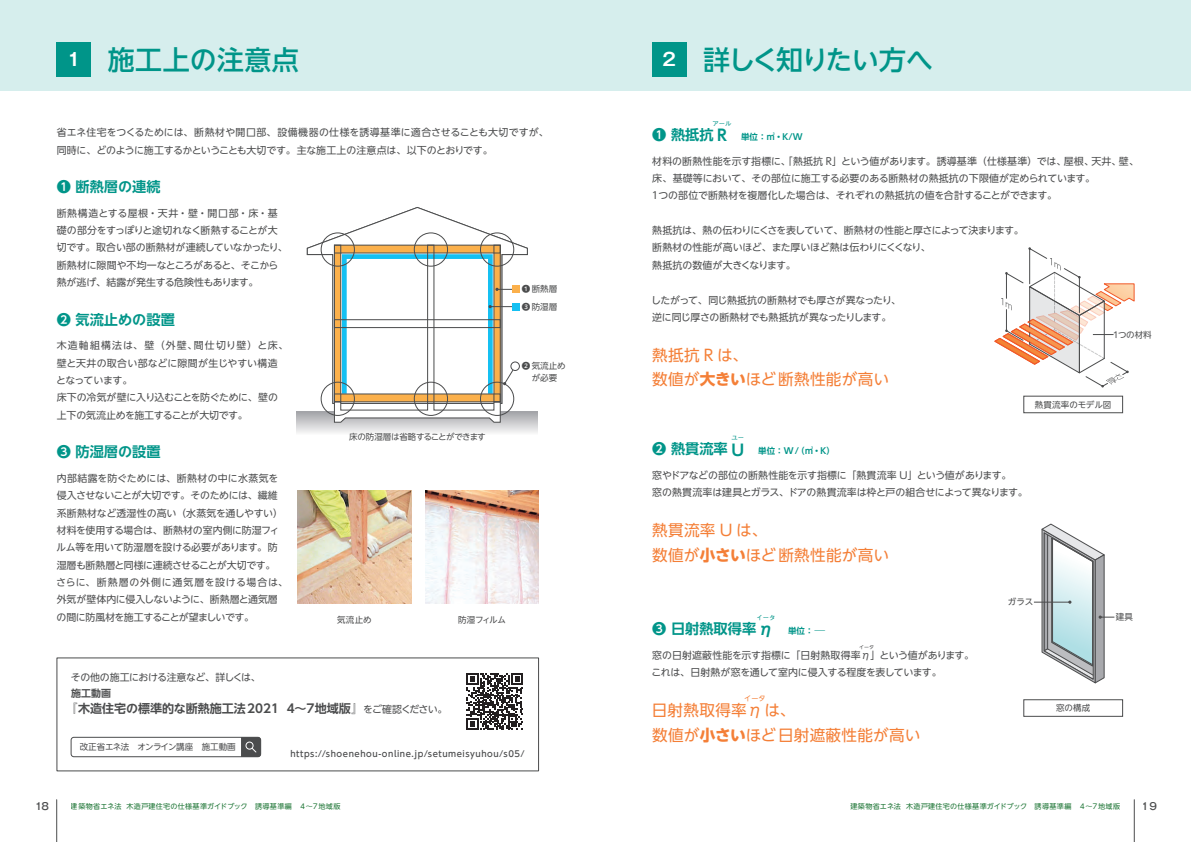
<style>
.page{position:relative;width:1191px;height:842px;background:#fff}
.page>*{position:absolute;margin:0;border:0;box-sizing:border-box;transform-origin:0 0}
.t1{font:500 26.9px "UD Shin Go NT Pr 6 N";letter-spacing:-.07em;color:#009589}
.t2{font:500 26.9px "UD Shin Go NT Pr 6 N";letter-spacing:.01em;color:#009589}
.t3{font:15.6px/24.8px "UD Shin Go NT Pr 6 N";letter-spacing:.02em;color:#f47f37}
.t4{font:700 14.2px "UD Shin Go NT Pr 6 N De";color:#009589}
.t5{font:700 12px "UD Shin Go NT Pr 6 N De";color:#4b4c4d}
.t6{font:9.9px/17.4px "UD Shin Go NT Pr 6 N";letter-spacing:-.015em;color:#4b4c4d}
.t7{font:9.9px/17.4px "UD Shin Go NT Pr 6 N";letter-spacing:.005em;color:#4b4c4d}
.t8{font:9.9px "UD Shin Go NT Pr 6 N";letter-spacing:-.035em;color:#4b4c4d}
.t9{font:9.9px "UD Shin Go NT Pr 6 N";letter-spacing:-.045em;color:#4b4c4d}
.t10{font:500 9.9px "Gothic MB101 Pr 6 N";color:#4b4c4d}
.t11{font:700 9.9px "UD Shin Go NT Pr 6 N De";color:#4b4c4d}
.t12{font:500 8.5px "UD Shin Go NT Pr 6 N";letter-spacing:.065em;color:#4b4c4d}
.t13{font:8.5px/12.2px "PUD Shin Go NT Pr 6 N";letter-spacing:-.005em;color:#4b4c4d;text-align:center}
.t14{font:8.5px "UD Shin Go NT Pr 6 N";color:#4b4c4d}
.t15{font:700 8.5px "UD Shin Go NT Pr 6 N De";color:#009589}
.t16{font:8.5px "UD Shin Go NT Pr 6 N";letter-spacing:-.035em;color:#4b4c4d}
.t17{font:8.5px "PUD Shin Go NT Pr 6 N";letter-spacing:-.03em;color:#4b4c4d}
.t18{font:7.1px "UD Shin Go NT Pr 6 N";letter-spacing:.03em;color:#1d7535}
.t19{font:7.1px "UD Shin Go NT Pr 6 N";color:#f47f37}
.t20{font:500 6.4px "UD Shin Go NT Pr 6 N";color:#009589}
.t21{font:5px "UD Shin Go NT Pr 6 N";color:#4b4c4d}
.s1{font-family:"Gothic MB101 Pr 6 N De";font-weight:700;font-size:17.7px;color:#fff}
.s2{font-weight:500}
.s3{font-family:"UD Shin Go NT Pr 6 N";font-weight:400;font-size:9.9px}
.s4{font-size:15.6px}
.s5{font-weight:700}
.s6{font-family:"UD Shin Go NT Pr 6 N";font-weight:300}
</style>
<div class="page">
<div style="left:0;top:0;width:1191px;height:91px;background:#d6eeed"></div>
<hr style="left:1034px;top:602px;width:36px;height:1px;background:#4b4c4d">
<svg style="left:1041px;top:524px;width:73px;height:160px"></svg>
<svg style="left:994px;top:247px;width:140px;height:140px"></svg>
<svg style="left:307px;top:207px;width:221px;height:197px"></svg>
<div style="left:334px;top:245px;width:7px;height:157px;background:#fbb04b"></div>
<div style="left:494px;top:245px;width:6px;height:157px;background:#9f7c4c"></div>
<div style="left:334px;top:245px;width:166px;height:8px;background:#fbb04b"></div>
<div style="left:334px;top:394px;width:166px;height:8px;background:#fbb04b"></div>
<svg style="left:297px;top:412px;width:241px;height:21px;background:#d6d6d8"></svg>
<div style="left:334px;top:245px;width:7px;height:157px;border:1px solid #4b4c4d"></div>
<div style="left:427px;top:245px;width:7px;height:159px;border:1px solid #4b4c4d"></div>
<svg style="left:334px;top:401px;width:167px;height:22px"></svg>
<div style="left:334px;top:319px;width:166px;height:9px;border:1px solid #4b4c4d"></div>
<div style="left:321px;top:233px;width:33px;height:33px;border:1px solid #4b4c4d;border-radius:50%"></div>
<div style="left:414px;top:233px;width:34px;height:33px;border:1px solid #4b4c4d;border-radius:50%"></div>
<div style="left:480px;top:233px;width:34px;height:33px;border:1px solid #4b4c4d;border-radius:50%"></div>
<div style="left:321px;top:382px;width:33px;height:34px;border:1px solid #4b4c4d;border-radius:50%"></div>
<div style="left:414px;top:382px;width:34px;height:34px;border:1px solid #4b4c4d;border-radius:50%"></div>
<div style="left:480px;top:382px;width:34px;height:34px;border:1px solid #4b4c4d;border-radius:50%"></div>
<div style="left:511px;top:362px;width:8px;height:9px;border:1px solid #4b4c4d;border-radius:50%"></div>
<svg style="left:342px;top:254px;width:171px;height:140px"></svg>
<div style="left:512px;top:303px;width:7px;height:7px;background:#15c0f2"></div>
<div style="left:512px;top:286px;width:7px;height:7px;background:#fbb04b"></div>
<img style="left:425px;top:490px;width:114px;height:114px">
<img style="left:298px;top:490px;width:113px;height:114px">
<div style="left:1023px;top:396px;width:99px;height:17px;border:1px solid #4b4c4d"></div>
<div style="left:1023px;top:699px;width:99px;height:17px;border:1px solid #4b4c4d"></div>
<hr style="left:56px;top:800px;width:1px;height:42px;background:#4b4c4d">
<hr style="left:1134px;top:800px;width:1px;height:42px;background:#4b4c4d">
<div style="left:57px;top:43px;width:34px;height:34px;background:#009589"></div>
<div style="left:652px;top:43px;width:34px;height:34px;background:#009589"></div>
<div style="left:71px;top:737px;width:190px;height:20px;border:1px solid #4b4c4d;border-radius:3px"></div>
<svg style="left:241px;top:737px;width:20px;height:20px"></svg>
<div style="left:246px;top:742px;width:7px;height:7px;border:1px solid #fff;border-radius:50%"></div>
<svg style="left:466px;top:673px;width:57px;height:57px"></svg>
<h1 class="t2" style="left:67px;top:38px;width:233px"><span class="s1">1</span> 施工上の注意点</h1>
<h1 class="t1" style="left:662px;top:38px;width:272px"><span class="s1">2</span> 詳しく知りたい方へ</h1>
<p class="t6" style="left:57px;top:124px;width:493px">省エネ住宅をつくるためには、断熱材や開口部、設備機器の仕様を誘導基準に適合させることも大切ですが、同時に、どのように施工するかということも大切です。主な施工上の注意点は、以下のとおりです。</p>
<h3 class="t4" style="left:57px;top:175px;width:105px">❶ 断熱層の連続</h3>
<p class="t6" style="left:57px;top:204px;width:233px">断熱構造とする屋根・天井・壁・開口部・床・基礎の部分をすっぽりと途切れなく断熱することが大切です。取合い部の断熱材が連続していなかったり、断熱材に隙間や不均一なところがあると、そこから熱が逃げ、結露が発生する危険性もあります。</p>
<h3 class="t4" style="left:57px;top:308px;width:120px">❷ 気流止めの設置</h3>
<p class="t6" style="left:56px;top:336px;width:234px">木造軸組構法は、壁（外壁、間仕切り壁）と床、壁と天井の取合い部などに隙間が生じやすい構造となっています。<br>床下の冷気が壁に入り込むことを防ぐために、壁の上下の気流止めを施工することが大切です。</p>
<h3 class="t4" style="left:57px;top:440px;width:105px">❸ 防湿層の設置</h3>
<p class="t6" style="left:56px;top:469px;width:233px">内部結露を防ぐためには、断熱材の中に水蒸気を侵入させないことが大切です。そのためには、繊維系断熱材など透湿性の高い（水蒸気を通しやすい）材料を使用する場合は、断熱材の室内側に防湿フィルム等を用いて防湿層を設ける必要があります。防湿層も断熱層と同様に連続させることが大切です。<br>さらに、断熱層の外側に通気層を設ける場合は、外気が壁体内に侵入しないように、断熱層と通気層の間に防風材を施工することが望ましいです。</p>
<p class="t13" style="left:522px;top:280px;width:37px;line-height:17.9px;text-align:left"><span class="s2">❶</span> 断熱層<br><span class="s2">❸</span> 防湿層</p>
<p class="t13" style="left:522px;top:360px;width:45px"><span class="s2">❷</span> 気流止めが必要</p>
<p class="t17" style="left:349px;top:432px;width:138px">床の防湿層は省略することができます</p>
<p class="t14" style="left:337px;top:612px;width:36px">気流止め</p>
<p class="t14" style="left:458px;top:612px;width:49px">防湿フィルム</p>
<p class="t9" style="left:71px;top:669px;width:191px">その他の施工における注意など、詳しくは、</p>
<p class="t11" style="left:71px;top:685px;width:41px">施工動画</p>
<p class="t5" style="left:65px;top:699px;width:383px">『木造住宅の標準的な断熱施工法2021 ４～７地域版』<span class="s3">をご確認ください。</span></p>
<p class="t16" style="left:80px;top:740px;width:157px">改正省エネ法　オンライン講座　施工動画</p>
<p class="t12" style="left:290px;top:747px;width:236px">https://shoenehou-online.jp/setumeisyuhou/s05/</p>
<p class="t20" style="left:712px;top:118px;width:21px">アール</p>
<h3 class="t4" style="left:652px;top:123px;width:76px">❶ 熱抵抗 <span class="s4">R</span></h3>
<p class="t15" style="left:741px;top:130px;width:63px">単位：㎡・K/W</p>
<p class="t7" style="left:650px;top:152px;width:490px">材料の断熱性能を示す指標に、「熱抵抗 R」という値があります。誘導基準（仕様基準）では、屋根、天井、壁、床、基礎等において、その部位に施工する必要のある断熱材の熱抵抗の下限値が定められています。<br>１つの部位で断熱材を複層化した場合は、それぞれの熱抵抗の値を合計することができます。</p>
<p class="t6" style="left:652px;top:221px;width:373px">熱抵抗は、熱の伝わりにくさを表していて、断熱材の性能と厚さによって決まります。断熱材の性能が高いほど、また厚いほど熱は伝わりにくくなり、<br>熱抵抗の数値が大きくなります。</p>
<p class="t6" style="left:651px;top:291px;width:251px">したがって、同じ熱抵抗の断熱材でも厚さが異なったり、逆に同じ厚さの断熱材でも熱抵抗が異なったりします。</p>
<h2 class="t3" style="left:652px;top:342px;width:238px">熱抵抗 R は、<br>数値が<span class="s5">大きい</span>ほど断熱性能が高い</h2>
<p class="t13" style="left:1112px;top:329px;width:40px">1つの材料</p>
<p class="t20" style="left:731px;top:432px;width:14px">ユー</p>
<h3 class="t4" style="left:652px;top:437px;width:93px">❷ 熱貫流率 <span class="s4">U</span></h3>
<p class="t15" style="left:758px;top:444px;width:78px">単位：W/（㎡・K）</p>
<p class="t6" style="left:652px;top:466px;width:377px">窓やドアなどの部位の断熱性能を示す指標に「熱貫流率 U」という値があります。<br>窓の熱貫流率は建具とガラス、ドアの熱貫流率は枠と戸の組合せによって異なります。</p>
<h2 class="t3" style="left:652px;top:517px;width:238px">熱貫流率 U は、<br>数値が<span class="s5">小さい</span>ほど断熱性能が高い</h2>
<p class="t14" style="left:1035px;top:398px;width:78px">熱貫流率のモデル図</p>
<p class="t20" style="left:756px;top:612px;width:21px">イータ</p>
<h3 class="t4" style="left:652px;top:617px;width:123px">❸ 日射熱取得率<span class="s4">η</span></h3>
<p class="t15" style="left:788px;top:624px;width:40px">単位：<span class="s6">ー</span></p>
<p class="t7" style="left:652px;top:646px;width:323px">窓の日射遮蔽性能を示す指標に「日射熱取得率η」という値があります。</p>
<p class="t21" style="left:859px;top:643px;width:16px">イータ</p>
<p class="t8" style="left:651px;top:664px;width:291px">これは、日射熱が窓を通して室内に侵入する程度を表しています。</p>
<h2 class="t3" style="left:652px;top:697px;width:145px">日射熱取得率ηは、</h2>
<p class="t19" style="left:744px;top:693px;width:23px">イータ</p>
<h2 class="t3" style="left:652px;top:722px;width:270px">数値が<span class="s5">小さい</span>ほど日射遮蔽性能が高い</h2>
<p class="t13" style="left:1008px;top:596px;width:27px">ガラス</p>
<p class="t13" style="left:1115px;top:611px;width:19px">建具</p>
<p class="t14" style="left:1056px;top:701px;width:36px">窓の構成</p>
<p class="t18" style="left:71px;top:800px;width:271px">建築物省エネ法 木造戸建住宅の仕様基準ガイドブック　誘導基準編　４～７地域版</p>
<p class="t18" style="left:850px;top:800px;width:271px">建築物省エネ法 木造戸建住宅の仕様基準ガイドブック　誘導基準編　４～７地域版</p>
<p class="t10" style="left:34px;top:798px;width:17px">18</p>
<p class="t10" style="left:1141px;top:798px;width:17px">19</p>
</div>
